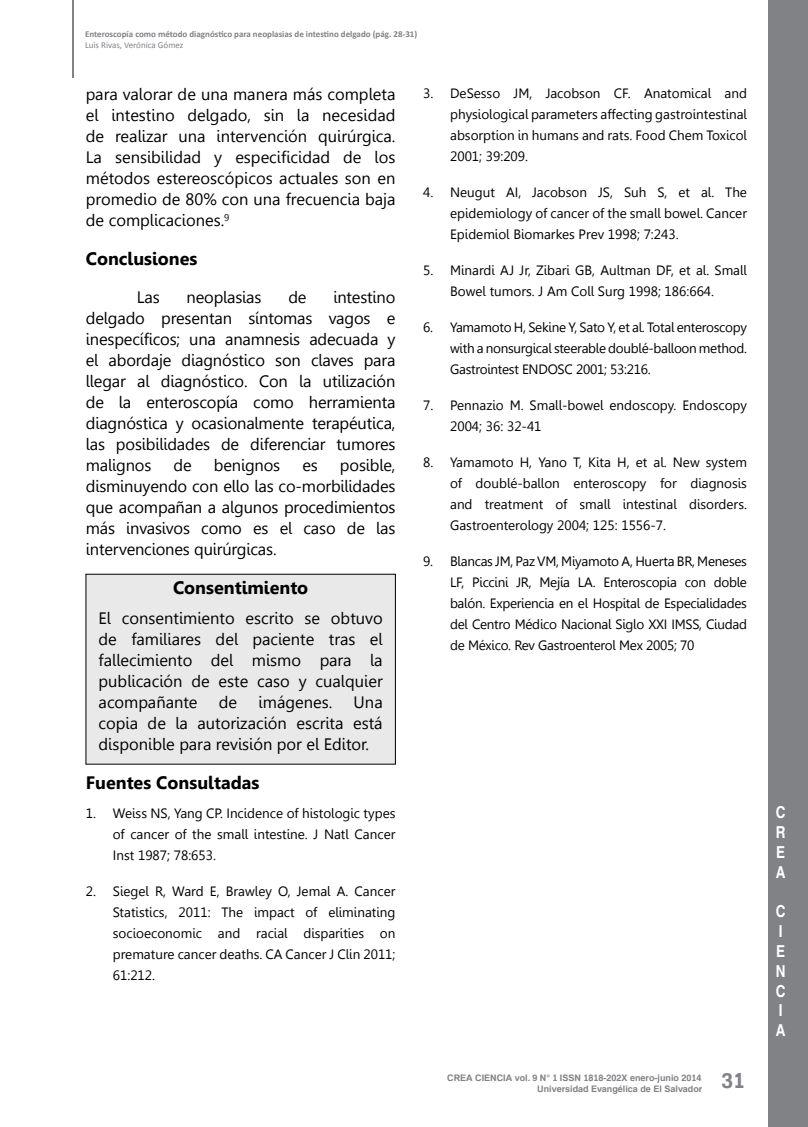
<style>
.page{position:relative;width:808px;height:1127px;background:#fff}
.page>*{position:absolute;margin:0;border:0;box-sizing:border-box;transform-origin:0 0}
.t1{font:700 21px "Familiar Pro";color:#808285}
.t2{font:700 18px "Leelawadee";color:#000}
.t3{font:16.5px/21px "Leelawadee";color:#000;text-align:justify}
.t4{font:700 condensed 16.5px/19.8px "Helvetica";color:#fff;text-align:justify}
.t5{font:13.5px/21px "Leelawadee";color:#000;text-align:justify}
.t6{font:700 9px/10.8px "Familiar Pro";color:#808285;text-align:right}
.t7{font:700 9px "Calibri";color:#808285}
.t8{font:9px "Calibri";color:#808285}
</style>
<div class="page">
<div style="left:768px;top:0;width:40px;height:1127px;background:#808285"></div>
<hr style="left:73px;top:0;width:1px;height:77px;background:#808285">
<div style="left:86px;top:574px;width:309px;height:190px;background:#e9e9ea"></div>
<p class="t7" style="left:85px;top:29px;width:334px">Enteroscopía como método diagnóstico para neoplasias de intestino delgado (pág. 28-31)</p>
<p class="t8" style="left:85px;top:39px;width:100px">Luis Rivas, Verónica Gómez</p>
<p class="t3" style="left:86px;top:84px;width:311px">para valorar de una manera más completa el intestino delgado, sin la necesidad de realizar una intervención quirúrgica.<br>La sensibilidad y especificidad de los métodos estereoscópicos actuales son en promedio de 80% con una frecuencia baja de complicaciones.<sup>9</sup></p>
<h2 class="t2" style="left:86px;top:248px;width:113px">Conclusiones</h2>
<p class="t3" style="left:137px;top:287px;width:24px">Las</p>
<p class="t3" style="left:187px;top:287px;width:76px">neoplasias</p>
<p class="t3" style="left:288px;top:287px;width:20px">de</p>
<p class="t3" style="left:86px;top:287px;width:311px;text-indent:248px">intestino delgado presentan síntomas vagos e inespecíficos; una anamnesis adecuada y el abordaje diagnóstico son claves para llegar al diagnóstico. Con la utilización de la enteroscopía como herramienta diagnóstica y ocasionalmente terapéutica, las posibilidades de diferenciar tumores malignos</p>
<p class="t3" style="left:86px;top:455px;width:311px;text-indent:254px">posible, disminuyendo con ello las co-morbilidades que acompañan a algunos procedimientos más invasivos como es el caso de las intervenciones quirúrgicas.</p>
<h2 class="t2" style="left:173px;top:577px;width:137px">Consentimiento</h2>
<p class="t3" style="left:99px;top:607px;width:286px">El consentimiento escrito se obtuvo de familiares del paciente tras el fallecimiento del mismo para la publicación de este caso y cualquier acompañante</p>
<p class="t3" style="left:173px;top:455px;width:20px">de</p>
<p class="t3" style="left:214px;top:455px;width:68px">benignos</p>
<p class="t3" style="left:302px;top:455px;width:17px">es</p>
<p class="t3" style="left:219px;top:691px;width:20px">de</p>
<p class="t3" style="left:259px;top:691px;width:75px">imágenes.</p>
<p class="t3" style="left:99px;top:691px;width:286px;text-indent:255px">Una copia de la autorización escrita está disponible para revisión por el Editor.</p>
<h2 class="t2" style="left:86px;top:772px;width:175px">Fuentes Consultadas</h2>
<p class="t5" style="left:113px;top:803px;width:284px;text-indent:-27px">1. Weiss NS, Yang CP. Incidence of histologic types of cancer of the small intestine. J Natl Cancer Inst 1987; 78:653.</p>
<p class="t5" style="left:113px;top:881px;width:284px;text-indent:-27px">2. Siegel R, Ward E, Brawley O, Jemal A. Cancer Statistics, 2011: The impact of eliminating socioeconomic and racial disparities on premature cancer deaths. CA Cancer J Clin 2011; 61:212.</p>
<p class="t5" style="left:450px;top:83px;width:298px;text-indent:-27px">3. DeSesso JM, Jacobson CF. Anatomical and physiological parameters affecting gastrointestinal absorption in humans and rats. Food Chem Toxicol 2001; 39:209.</p>
<p class="t5" style="left:450px;top:182px;width:298px;text-indent:-27px">4. Neugut AI, Jacobson JS, Suh S, et al. The epidemiology of cancer of the small bowel. Cancer Epidemiol Biomarkes Prev 1998; 7:243.</p>
<p class="t5" style="left:423px;top:260px;width:325px;text-align:center">5. Minardi AJ Jr, Zibari GB, Aultman DF, et al. Small<br>Bowel tumors. J Am Coll Surg 1998; 186:664.</p>
<p class="t5" style="left:450px;top:317px;width:298px;text-indent:-27px">6. Yamamoto H, Sekine Y, Sato Y, et al. Total enteroscopy with a nonsurgical steerable doublé-balloon method.<br>Gastrointest ENDOSC 2001; 53:216.</p>
<p class="t5" style="left:450px;top:395px;width:298px;text-indent:-27px">7. Pennazio M. Small-bowel endoscopy. Endoscopy<br>2004; 36: 32-41</p>
<p class="t5" style="left:450px;top:452px;width:298px;text-indent:-27px">8. Yamamoto H, Yano T, Kita H, et al. New system of doublé-ballon enteroscopy for diagnosis and treatment of small intestinal disorders.<br>Gastroenterology 2004; 125: 1556-7.</p>
<p class="t5" style="left:450px;top:551px;width:298px;text-indent:-27px">9. Blancas JM, Paz VM, Miyamoto A, Huerta BR, Meneses LF, Piccini JR, Mejía LA. Enteroscopia con doble balón. Experiencia en el Hospital de Especialidades del Centro Médico Nacional Siglo XXI IMSS, Ciudad de México. Rev Gastroenterol Mex 2005; 70</p>
<p class="t6" style="left:447px;top:1072px;width:257px">CREA CIENCIA vol. 9 N° 1 ISSN 1818-202X enero-junio 2014<br>Universidad Evangélica de El Salvador</p>
<h1 class="t1" style="left:721px;top:1067px;width:25px">31</h1>
<p class="t4" style="left:776px;top:803px;width:11px">C R E A</p>
<p class="t4" style="left:776px;top:902px;width:11px;text-align:left">C<br>I<br>E<br>N<br>C<br>I<br>A</p>
</div>
